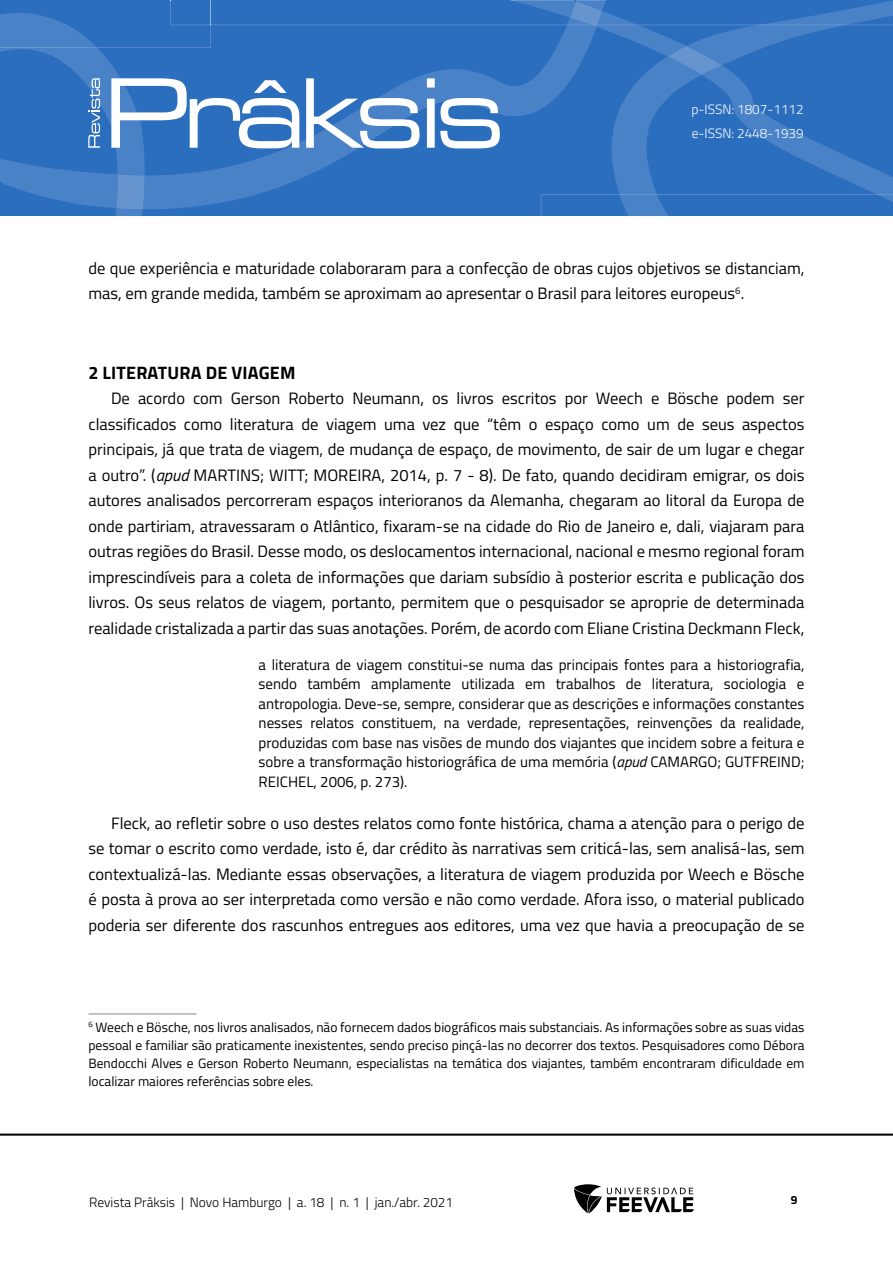
<style>
.page{position:relative;width:893px;height:1263px;background:#fff}
.page>*{position:absolute;margin:0;border:0;box-sizing:border-box;transform-origin:0 0}
.t1{font:700 18px "Titillium Web";letter-spacing:.01em;color:#000}
.t2{font:16.5px/25.5px "Titillium Web";color:#000;text-align:justify}
.t3{font:15px/19.5px "Titillium Web";color:#000;text-align:justify}
.t4{font:13.5px/18px "Titillium Web";color:#000;text-align:justify}
.t5{font:300 13.5px "Titillium Web";color:#000}
.t6{font:300 13.5px/24px "Titillium Web";color:#fff}
.t7{font:700 12px "Titillium Web";color:#000}
.s1{font-style:italic}
</style>
<div class="page">
<hr style="left:0;top:1133px;width:893px;height:3px;background:#000">
<svg style="left:574px;top:1184px;width:120px;height:29px"></svg>
<svg style="left:0;top:0;width:893px;height:216px;background:#3c79c2"></svg>
<hr style="left:88px;top:1013px;width:108px;height:1px;background:#878787">
<p class="t6" style="left:691px;top:97px;width:114px">p-ISSN: 1807-1112 e-ISSN: 2448-1939</p>
<p class="t2" style="left:88px;top:254px;width:717px">de que experiência e maturidade colaboraram para a confecção de obras cujos objetivos se distanciam, mas, em grande medida, também se aproximam ao apresentar o Brasil para leitores europeus<sup>6</sup>.</p>
<p class="t1" style="left:88px;top:359px;width:209px">2 LITERATURA DE VIAGEM</p>
<p class="t2" style="left:88px;top:385px;width:718px;text-indent:23px">De acordo com Gerson Roberto Neumann, os livros escritos por Weech e Bösche podem ser classificados como literatura de viagem uma vez que “têm o espaço como um de seus aspectos principais, já que trata de viagem, de mudança de espaço, de movimento, de sair de um lugar e chegar a outro”. (<span class="s1">apud</span> MARTINS; WITT; MOREIRA, 2014, p. 7 - 8). De fato, quando decidiram emigrar, os dois autores analisados percorreram espaços interioranos da Alemanha, chegaram ao litoral da Europa de onde partiriam, atravessaram o Atlântico, fixaram-se na cidade do Rio de Janeiro e, dali, viajaram para outras regiões do Brasil. Desse modo, os deslocamentos internacional, nacional e mesmo regional foram imprescindíveis para a coleta de informações que dariam subsídio à posterior escrita e publicação dos livros. Os seus relatos de viagem, portanto, permitem que o pesquisador se aproprie de determinada realidade cristalizada a partir das suas anotações. Porém, de acordo com Eliane Cristina Deckmann Fleck,</p>
<p class="t3" style="left:259px;top:654px;width:547px">a literatura de viagem constitui-se numa das principais fontes para a historiografia, sendo também amplamente utilizada em trabalhos de literatura, sociologia e antropologia. Deve-se, sempre, considerar que as descrições e informações constantes nesses relatos constituem, na verdade, representações, reinvenções da realidade, produzidas com base nas visões de mundo dos viajantes que incidem sobre a feitura e sobre a transformação historiográfica de uma memória (<span class="s1">apud</span> CAMARGO; GUTFREIND; REICHEL, 2006, p. 273).</p>
<p class="t2" style="left:88px;top:809px;width:718px;text-indent:23px">Fleck, ao refletir sobre o uso destes relatos como fonte histórica, chama a atenção para o perigo de se tomar o escrito como verdade, isto é, dar crédito às narrativas sem criticá-las, sem analisá-las, sem contextualizá-las. Mediante essas observações, a literatura de viagem produzida por Weech e Bösche é posta à prova ao ser interpretada como versão e não como verdade. Afora isso, o material publicado poderia ser diferente dos rascunhos entregues aos editores, uma vez que havia a preocupação de se</p>
<p class="t4" style="left:88px;top:1017px;width:717px"><sup>6</sup> Weech e Bösche, nos livros analisados, não fornecem dados biográficos mais substanciais. As informações sobre as suas vidas pessoal e familiar são praticamente inexistentes, sendo preciso pinçá-las no decorrer dos textos. Pesquisadores como Débora Bendocchi Alves e Gerson Roberto Neumann, especialistas na temática dos viajantes, também encontraram dificuldade em localizar maiores referências sobre eles.</p>
<p class="t5" style="left:89px;top:1192px;width:365px">Revista Prâksis | Novo Hamburgo | a. 18 | n. 1 | jan./abr. 2021</p>
<p class="t7" style="left:791px;top:1190px;width:8px">9</p>
</div>
